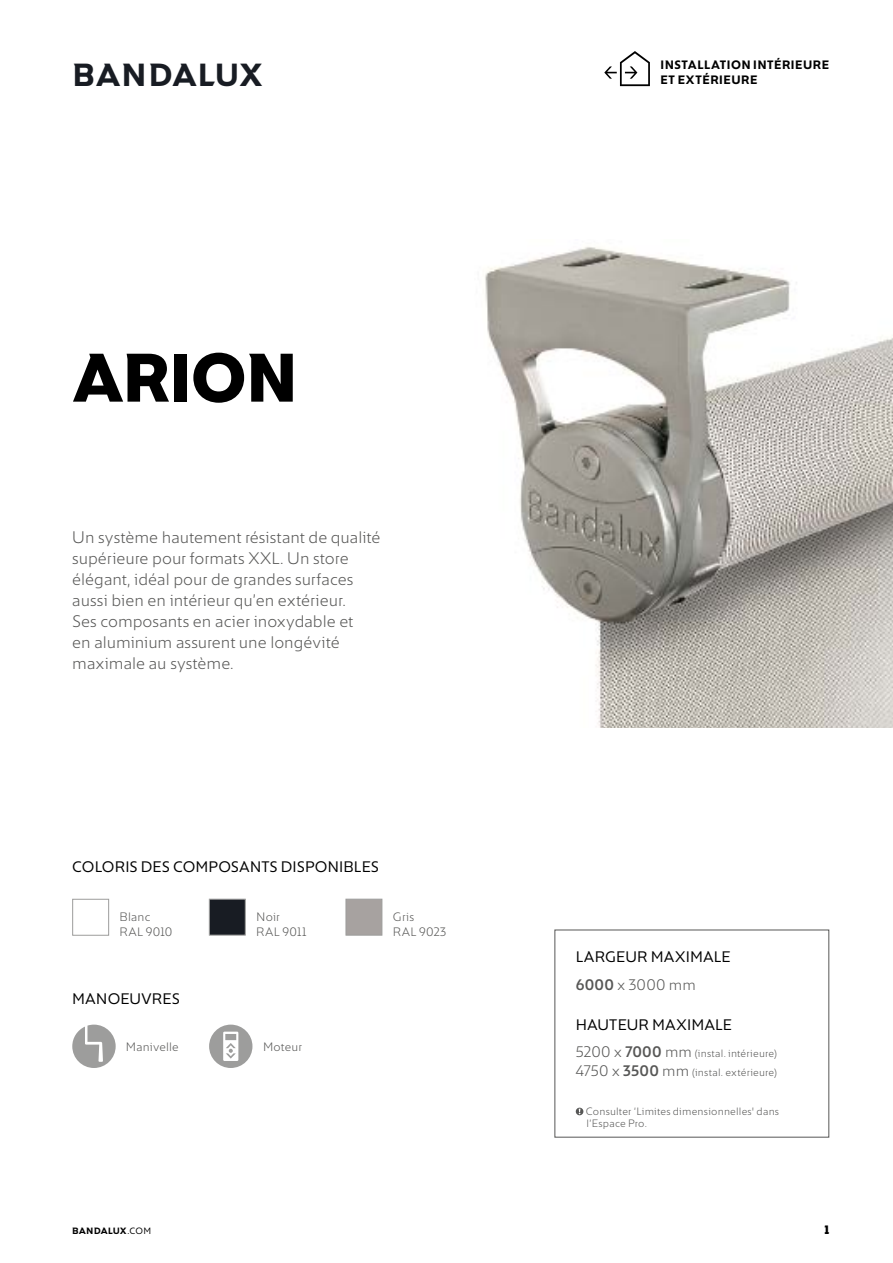
<style>
.page{position:relative;width:893px;height:1263px;background:#fff}
.page>*{position:absolute;margin:0;border:0;box-sizing:border-box;transform-origin:0 0}
.t1{font:900 67.5px "Bandalux";letter-spacing:-.005em;color:#000}
.t2{font:31.5px "Bandalux";color:#181c23}
.t3{font:16.5px/21px "Bandalux";color:#575756}
.t4{font:500 15px/27.6px "Bandalux";letter-spacing:.01em;color:#000}
.t5{font:12px/15px "Bandalux";letter-spacing:.015em;color:#575756}
.t6{font:700 12px/15px "Bandalux";letter-spacing:.05em;color:#000}
.t7{font:900 12px "Bandalux";color:#000}
.t8{font:10.5px/12px "Bandalux";letter-spacing:.02em;color:#575756}
.t9{font:500 9px "Bandalux";color:#000}
.s1{font-weight:600;color:#575756}
.s2{font-weight:400;color:#575756}
.s3{font-size:15px}
.s4{font-weight:600;font-size:15px}
</style>
<div class="page">
<svg style="left:604px;top:51px;width:46px;height:35px"></svg>
<img style="left:485px;top:246px;width:408px;height:481px">
<div style="left:72px;top:899px;width:37px;height:37px;background:#fff;border:1px solid #9d9d9c"></div>
<div style="left:209px;top:899px;width:37px;height:36px;background:#181c23;border:1px solid #9d9d9c"></div>
<div style="left:346px;top:899px;width:36px;height:36px;background:#a7a2a0"></div>
<svg style="left:209px;top:1024px;width:43px;height:44px"></svg>
<svg style="left:72px;top:1024px;width:44px;height:44px"></svg>
<svg style="left:576px;top:1108px;width:7px;height:7px"></svg>
<h2 class="t2" style="left:72px;top:53px;width:193px">Ω</h2>
<h1 class="t1" style="left:72px;top:327px;width:226px">ARION</h1>
<p class="t3" style="left:72px;top:525px;width:310px">Un système hautement résistant de qualité supérieure pour formats XXL. Un store élégant, idéal pour de grandes surfaces aussi bien en intérieur qu’en extérieur.<br>Ses composants en acier inoxydable et<br>en aluminium assurent une longévité maximale au système.</p>
<p class="t4" style="left:72px;top:852px;width:308px">COLORIS DES COMPOSANTS DISPONIBLES</p>
<p class="t5" style="left:120px;top:908px;width:54px">Blanc<br>RAL 9010</p>
<p class="t5" style="left:256px;top:908px;width:52px">Noir<br>RAL 9011</p>
<p class="t5" style="left:393px;top:908px;width:55px">Gris<br>RAL 9023</p>
<p class="t4" style="left:72px;top:984px;width:109px">MANOEUVRES</p>
<p class="t5" style="left:126px;top:1038px;width:54px">Manivelle</p>
<p class="t5" style="left:263px;top:1038px;width:40px">Moteur</p>
<p class="t6" style="left:661px;top:56px;width:170px">INSTALLATION INTÉRIEURE<br>ET EXTÉRIEURE</p>
<p class="t4" style="left:576px;top:942px;width:156px">LARGEUR MAXIMALE<br><span class="s1">6000</span> <span class="s2">x 3000 mm</span></p>
<p class="t4" style="left:576px;top:1009px;width:158px">HAUTEUR MAXIMALE</p>
<p class="t8" style="left:576px;top:1043px;width:202px;line-height:19.2px"><span class="s3">5200 x</span> <span class="s4">7000</span> <span class="s3">mm</span> (instal. intérieure)<br><span class="s3">4750 x</span> <span class="s4">3500</span> <span class="s3">mm</span> (instal. extérieure)</p>
<p class="t8" style="left:586px;top:1105px;width:195px">Consulter ‘Limites dimensionnelles' dans l’Espace Pro.</p>
<p class="t9" style="left:72px;top:1224px;width:80px">Ω.COM</p>
<p class="t7" style="left:824px;top:1221px;width:6px">1</p>
</div>
